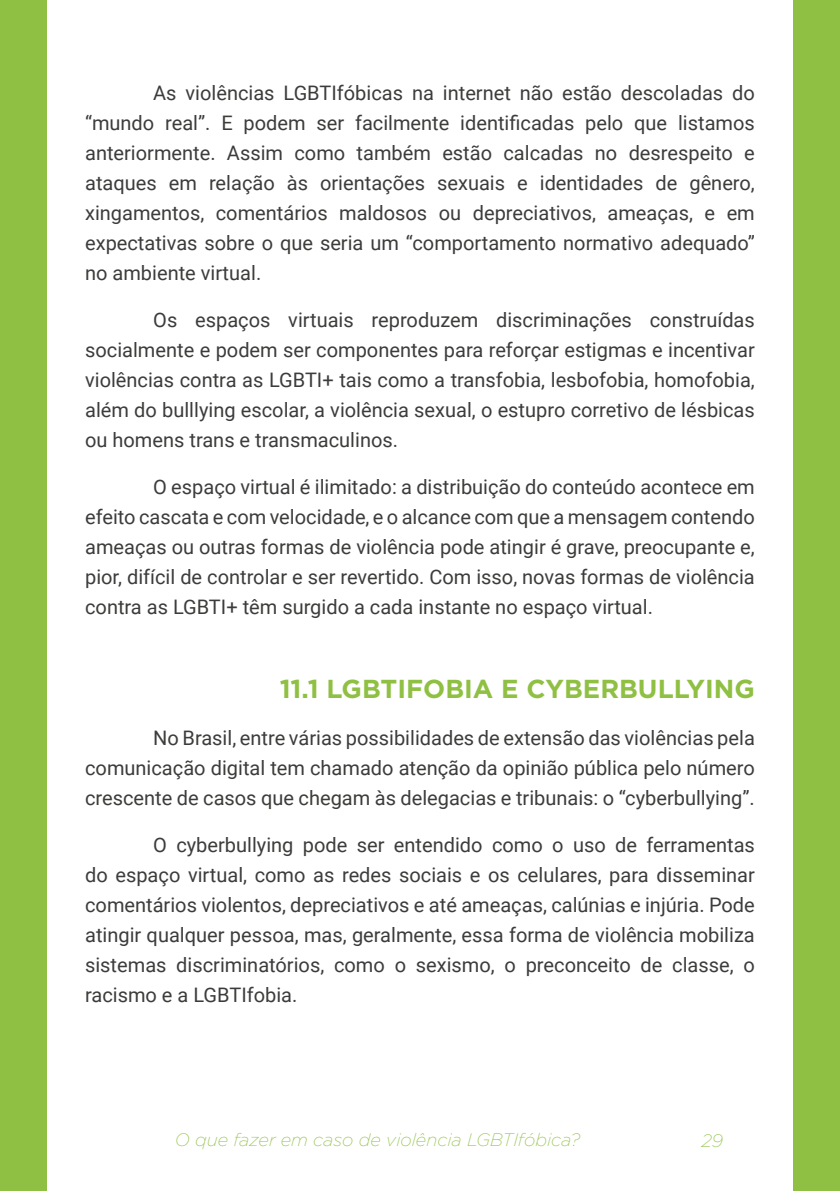
<style>
.page{position:relative;width:840px;height:1191px;background:#fff}
.page>*{position:absolute;margin:0;border:0;box-sizing:border-box;transform-origin:0 0}
.t1{font:700 26px "Gotham";color:#8fc043}
.t2{font:20px/30px "Roboto";color:#3c3c3b;text-align:justify}
.t3{font:italic 200 18px "Gotham";color:#8fc043}
</style>
<div class="page">
<div style="left:0;top:0;width:47px;height:1191px;background:#8fc043"></div>
<div style="left:792px;top:0;width:47px;height:1191px;background:#8fc043"></div>
<p class="t2" style="left:85px;top:77px;width:671px;text-indent:68px">As violências LGBTIfóbicas na internet não estão descoladas do “mundo real”. E podem ser facilmente identificadas pelo que listamos anteriormente. Assim como também estão calcadas no desrespeito e ataques em relação às orientações sexuais e identidades de gênero, xingamentos, comentários maldosos ou depreciativos, ameaças, e em expectativas sobre o que seria um “comportamento normativo adequado” no ambiente virtual.</p>
<p class="t2" style="left:85px;top:304px;width:670px;text-indent:68px">Os espaços virtuais reproduzem discriminações construídas socialmente e podem ser componentes para reforçar estigmas e incentivar violências contra as LGBTI+ tais como a transfobia, lesbofobia, homofobia, além do bulllying escolar, a violência sexual, o estupro corretivo de lésbicas ou homens trans e transmaculinos.</p>
<p class="t2" style="left:85px;top:471px;width:670px;text-indent:68px">O espaço virtual é ilimitado: a distribuição do conteúdo acontece em efeito cascata e com velocidade, e o alcance com que a mensagem contendo ameaças ou outras formas de violência pode atingir é grave, preocupante e, pior, difícil de controlar e ser revertido. Com isso, novas formas de violência contra as LGBTI+ têm surgido a cada instante no espaço virtual.</p>
<h1 class="t1" style="left:279px;top:671px;width:476px">11.1 LGBTIFOBIA E CYBERBULLYING</h1>
<p class="t2" style="left:85px;top:722px;width:671px;text-indent:68px">No Brasil, entre várias possibilidades de extensão das violências pela comunicação digital tem chamado atenção da opinião pública pelo número crescente de casos que chegam às delegacias e tribunais: o “cyberbullying”.</p>
<p class="t2" style="left:85px;top:829px;width:671px;text-indent:68px">O cyberbullying pode ser entendido como o uso de ferramentas do espaço virtual, como as redes sociais e os celulares, para disseminar comentários violentos, depreciativos e até ameaças, calúnias e injúria. Pode atingir qualquer pessoa, mas, geralmente, essa forma de violência mobiliza sistemas discriminatórios, como o sexismo, o preconceito de classe, o racismo e a LGBTIfobia.</p>
<p class="t3" style="left:174px;top:1129px;width:407px">O que fazer em caso de violência LGBTIfóbica?</p>
<p class="t3" style="left:701px;top:1130px;width:23px">29</p>
</div>
